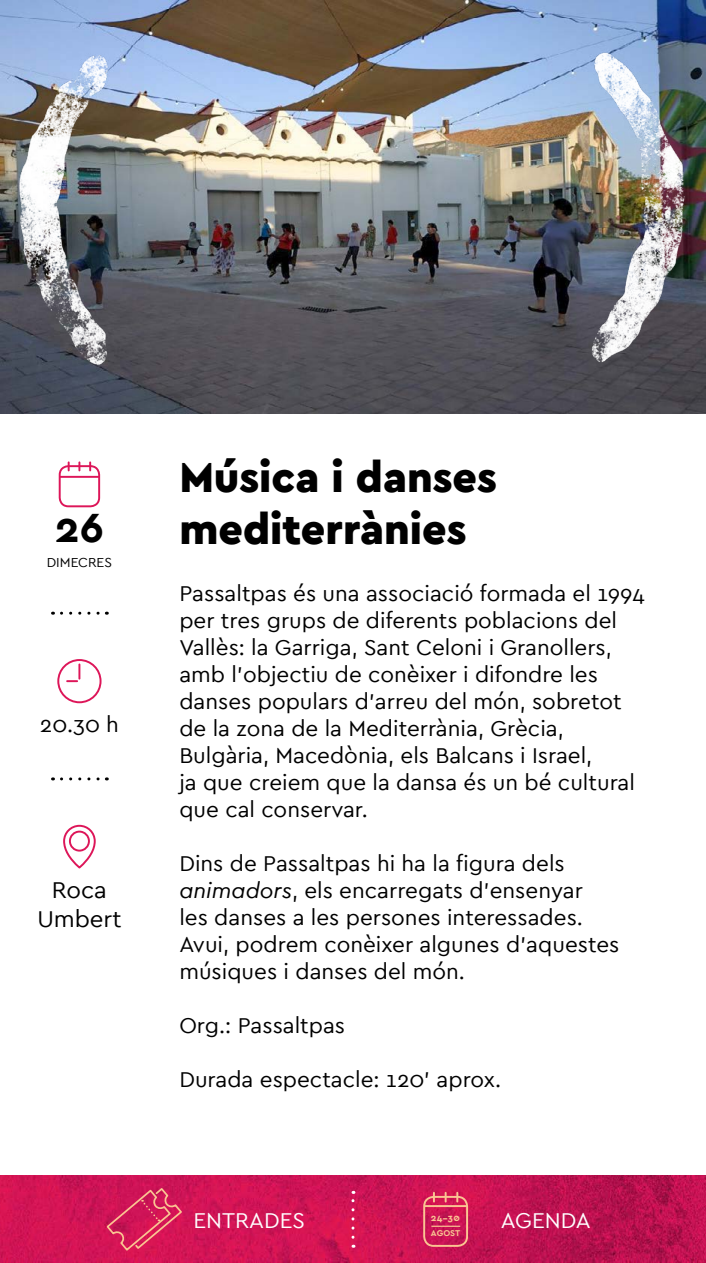
<style>
.page{position:relative;width:706px;height:1263px;background:#fff}
.page>*{position:absolute;margin:0;border:0;box-sizing:border-box;transform-origin:0 0}
.t1{font:900 43.2px/51.9px "Cera PRO";color:#000}
.t2{font:700 42.9px "Cera PRO";color:#000}
.t3{font:24px/28.8px "Cera PRO";color:#000;text-align:center}
.t4{font:22.5px/27px "Cera PRO";color:#000}
.t5{font:22.5px "Cera PRO";color:#fff}
.t6{font:13.65px "Cera PRO";color:#000}
.t7{font:700 9.75px "Cera PRO";color:#fac491}
.t8{font:700 8.85px "Cera PRO";color:#fac491}
.s1{font-style:italic}
</style>
<div class="page">
<img style="left:0;top:1176px;width:706px;height:87px">
<svg style="left:105px;top:1186px;width:79px;height:66px;background:#d5255b"></svg>
<div style="left:423px;top:1196px;width:45px;height:51px;border:2px solid #fac491;border-radius:10px"></div>
<svg style="left:433px;top:1193px;width:2px;height:8px"></svg>
<svg style="left:445px;top:1193px;width:2px;height:8px"></svg>
<svg style="left:456px;top:1193px;width:2px;height:8px"></svg>
<hr style="left:425px;top:1205px;width:41px;height:2px;background:#fac491">
<hr style="left:431px;top:1225px;width:29px;height:2px;background:#fac491">
<svg style="left:351px;top:1191px;width:3px;height:46px"></svg>
<img style="left:0;top:0;width:706px;height:414px">
<svg style="left:61px;top:612px;width:46px;height:3px"></svg>
<svg style="left:61px;top:777px;width:46px;height:3px"></svg>
<div style="left:59px;top:465px;width:41px;height:42px;border:2px solid #dd1659;border-radius:9px"></div>
<svg style="left:68px;top:462px;width:2px;height:8px"></svg>
<svg style="left:78px;top:462px;width:2px;height:8px"></svg>
<svg style="left:89px;top:462px;width:2px;height:8px"></svg>
<hr style="left:60px;top:476px;width:39px;height:2px;background:#dd1659">
<div style="left:57px;top:659px;width:45px;height:44px;border:2px solid #dd1659;border-radius:50%"></div>
<svg style="left:67px;top:664px;width:13px;height:18px"></svg>
<div style="left:63px;top:825px;width:33px;height:43px;border:2px solid #dd1659;border-radius:15px"></div>
<div style="left:69px;top:831px;width:21px;height:20px;border:2px solid #dd1659;border-radius:50%"></div>
<img style="left:539px;top:31px;width:155px;height:352px">
<img style="left:15px;top:31px;width:129px;height:352px">
<h2 class="t2" style="left:55px;top:499px;width:51px">26</h2>
<p class="t6" style="left:47px;top:554px;width:67px">DIMECRES</p>
<p class="t4" style="left:40px;top:710px;width:80px">20.30 h</p>
<p class="t3" style="left:37px;top:875px;width:86px">Roca<br>Umbert</p>
<h1 class="t1" style="left:179px;top:450px;width:319px">Música i danses mediterrànies</h1>
<p class="t4" style="left:179px;top:579px;width:467px">Passaltpas és una associació formada el 1994 per tres grups de diferents poblacions del Vallès: la Garriga, Sant Celoni i Granollers, amb l’objectiu de conèixer i difondre les danses populars d’arreu del món, sobretot de la zona de la Mediterrània, Grècia, Bulgària, Macedònia, els Balcans i Israel,<br>ja que creiem que la dansa és un bé cultural que cal conservar.</p>
<p class="t4" style="left:179px;top:849px;width:442px">Dins de Passaltpas hi ha la figura dels <span class="s1">animadors</span>, els encarregats d’ensenyar<br>les danses a les persones interessades.<br>Avui, podrem conèixer algunes d’aquestes músiques i danses del món.</p>
<p class="t4" style="left:179px;top:1011px;width:167px">Org.: Passaltpas</p>
<p class="t4" style="left:179px;top:1065px;width:323px">Durada espectacle: 120’ aprox.</p>
<p class="t5" style="left:193px;top:1206px;width:113px">ENTRADES</p>
<p class="t7" style="left:431px;top:1211px;width:30px">24–30</p>
<p class="t5" style="left:501px;top:1206px;width:92px">AGENDA</p>
<p class="t8" style="left:431px;top:1227px;width:31px">AGOST</p>
</div>
